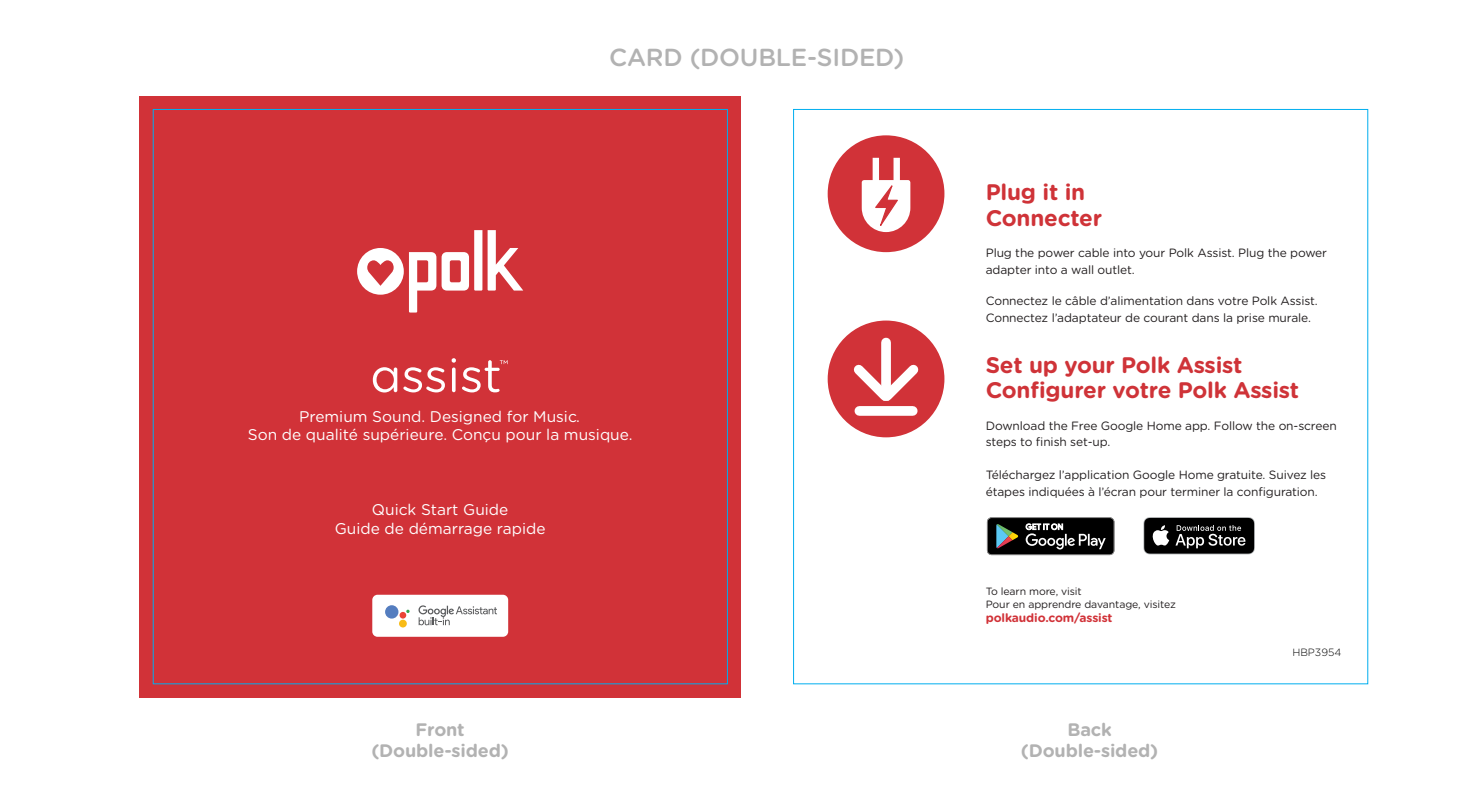
<style>
.page{position:relative;width:1465px;height:794px;background:#fff}
.page>*{position:absolute;margin:0;border:0;box-sizing:border-box;transform-origin:0 0}
.t1{font:500 24.6px "Gotham Rounded";letter-spacing:-.01em;color:#b2b2b2}
.t2{font:700 22.5px/25.5px "Gotham Rounded";letter-spacing:-.01em;color:#cf3338}
.t3{font:700 18.15px/21.8px "Gotham Rounded";letter-spacing:-.01em;color:#b2b2b2;text-align:center}
.t4{font:15.45px/18.6px "Gotham Rounded";color:#fff;text-align:center}
.t5{font:12px/16.5px "Gotham Rounded";letter-spacing:-.01em;color:#231f20}
.t6{font:700 12px "Gotham Rounded";letter-spacing:-.01em;color:#d13238}
.t7{font:10.5px/12.6px "Gotham Rounded";letter-spacing:-.01em;color:#231f20}
.t8{font:300 10.5px "Gotham Rounded";color:#000}
</style>
<div class="page">
<div style="left:140px;top:96px;width:601px;height:601px;background:#d13238"></div>
<div style="left:827px;top:320px;width:117px;height:117px;background:#d13238;border-radius:50%"></div>
<div style="left:859px;top:406px;width:53px;height:10px;background:#fff"></div>
<div style="left:881px;top:342px;width:10px;height:54px;background:#fff"></div>
<svg style="left:853px;top:356px;width:66px;height:54px"></svg>
<div style="left:827px;top:135px;width:117px;height:117px;background:#d13238;border-radius:50%"></div>
<div style="left:872px;top:158px;width:7px;height:56px;background:#fff"></div>
<div style="left:893px;top:158px;width:7px;height:56px;background:#fff"></div>
<svg style="left:861px;top:178px;width:50px;height:55px"></svg>
<svg style="left:357px;top:230px;width:166px;height:82px"></svg>
<div style="left:372px;top:594px;width:136px;height:42px;background:#fff;border-radius:5px"></div>
<div style="left:399px;top:612px;width:7px;height:6px;background:#ea4536;border-radius:50%"></div>
<div style="left:399px;top:619px;width:8px;height:8px;background:#f8bb16;border-radius:50%"></div>
<div style="left:385px;top:605px;width:13px;height:13px;background:#547dbf;border-radius:50%"></div>
<svg style="left:418px;top:605px;width:79px;height:20px"></svg>
<svg style="left:373px;top:367px;width:24px;height:25px"></svg>
<svg style="left:403px;top:367px;width:42px;height:25px"></svg>
<hr style="left:452px;top:367px;width:3px;height:25px;background:#fff;border-radius:2px">
<svg style="left:451px;top:358px;width:5px;height:4px"></svg>
<svg style="left:462px;top:360px;width:45px;height:32px"></svg>
<svg style="left:987px;top:517px;width:127px;height:38px;background:#2d2f2d"></svg>
<svg style="left:1143px;top:517px;width:112px;height:37px;background:#323232"></svg>
<h1 class="t1" style="left:609px;top:40px;width:297px">CARD (DOUBLE-SIDED)</h1>
<p class="t4" style="left:248px;top:406px;width:386px">Premium Sound. Designed for Music.<br>Son de qualité supérieure. Conçu pour la musique.</p>
<p class="t4" style="left:335px;top:500px;width:212px">Quick Start Guide<br>Guide de démarrage rapide</p>
<h2 class="t2" style="left:985px;top:178px;width:118px">Plug it in<br>Connecter</h2>
<p class="t5" style="left:985px;top:244px;width:343px">Plug the power cable into your Polk Assist. Plug the power adapter into a wall outlet.</p>
<p class="t5" style="left:985px;top:292px;width:333px">Connectez le câble d’alimentation dans votre Polk Assist.<br>Connectez l’adaptateur de courant dans la prise murale.</p>
<h2 class="t2" style="left:985px;top:351px;width:315px">Set up your Polk Assist<br>Configurer votre Polk Assist</h2>
<p class="t5" style="left:985px;top:416px;width:352px">Download the Free Google Home app. Follow the on-screen steps to finish set-up.</p>
<p class="t5" style="left:985px;top:466px;width:342px">Téléchargez l’application Google Home gratuite. Suivez les étapes indiquées à l’écran pour terminer la configuration.</p>
<p class="t7" style="left:985px;top:584px;width:192px">To learn more, visit<br>Pour en apprendre davantage, visitez</p>
<p class="t6" style="left:985px;top:609px;width:128px">polkaudio.com/assist</p>
<p class="t8" style="left:1292px;top:645px;width:51px">HBP3954</p>
<h3 class="t3" style="left:371px;top:717px;width:139px">Front (Double-sided)</h3>
<h3 class="t3" style="left:1021px;top:717px;width:139px">Back (Double-sided)</h3>
</div>
